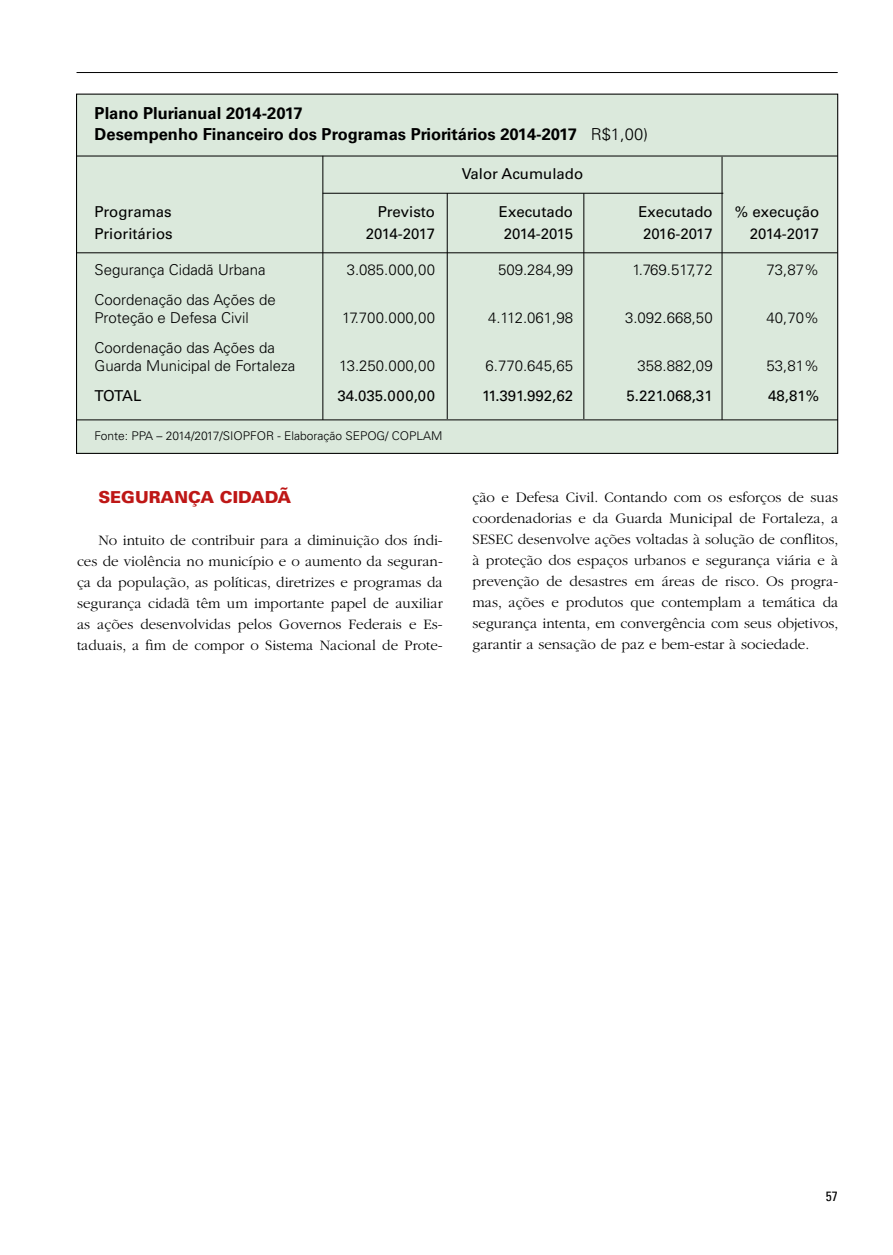
<style>
.page{position:relative;width:893px;height:1255px;background:#fff}
.page>*{position:absolute;margin:0;border:0;box-sizing:border-box;transform-origin:0 0}
.t1{font:700 16.5px/21px "Univers LT Std";color:#000}
.t2{font:900 16.5px "Univers LT Std";color:#be1716}
.t3{font:300 15px/21px "ITC Garamond Std";color:#000;text-align:justify}
.t4{font:300 15px/18px "Univers LT Std";color:#000}
.t5{font:15px "Univers LT Std";color:#000}
.t6{font:15px "Univers LT Std";letter-spacing:-.025em;color:#000}
.t7{font:300 15px "Univers LT Std";letter-spacing:.02em;color:#000}
.t8{font:15px "Univers LT Std";letter-spacing:.02em;color:#000}
.t9{font:condensed 13.5px "Univers LT Std";color:#000}
.t10{font:300 12px "Univers LT Std";color:#000}
.s1{font-weight:300}
</style>
<div class="page">
<hr style="left:77px;top:72px;width:761px;height:1px;background:#000">
<div style="left:77px;top:94px;width:761px;height:359px;background:#dbe9dc"></div>
<hr style="left:77px;top:252px;width:761px;height:1px;background:#000">
<hr style="left:323px;top:193px;width:400px;height:1px;background:#000">
<hr style="left:323px;top:156px;width:1px;height:264px;background:#000">
<hr style="left:447px;top:193px;width:1px;height:226px;background:#000">
<hr style="left:584px;top:193px;width:1px;height:226px;background:#000">
<hr style="left:722px;top:157px;width:1px;height:263px;background:#000">
<hr style="left:77px;top:156px;width:761px;height:1px;background:#000">
<hr style="left:77px;top:419px;width:761px;height:1px;background:#000">
<p class="t1" style="left:95px;top:103px;width:555px">Plano Plurianual 2014-2017<br>Desempenho Financeiro dos Programas Prioritários 2014-2017 <span class="s1">R$1,00)</span></p>
<p class="t5" style="left:462px;top:165px;width:123px">Valor Acumulado</p>
<p class="t5" style="left:95px;top:202px;width:79px">Programas</p>
<p class="t5" style="left:378px;top:202px;width:59px">Previsto</p>
<p class="t5" style="left:499px;top:202px;width:76px">Executado</p>
<p class="t5" style="left:638px;top:202px;width:76px">Executado</p>
<p class="t5" style="left:735px;top:202px;width:86px">% execução</p>
<p class="t5" style="left:95px;top:225px;width:80px">Prioritários</p>
<p class="t6" style="left:366px;top:225px;width:71px">2014-2017</p>
<p class="t6" style="left:504px;top:225px;width:71px">2014-2015</p>
<p class="t5" style="left:643px;top:225px;width:71px">2016-2017</p>
<p class="t6" style="left:750px;top:225px;width:71px">2014-2017</p>
<p class="t4" style="left:95px;top:261px;width:172px">Segurança Cidadã Urbana</p>
<p class="t4" style="left:347px;top:261px;width:90px">3.085.000,00</p>
<p class="t4" style="left:498px;top:261px;width:77px">509.284,99</p>
<p class="t4" style="left:632px;top:261px;width:82px">1.769.517,72</p>
<p class="t4" style="left:767px;top:261px;width:54px">73,87%</p>
<p class="t4" style="left:95px;top:291px;width:183px">Coordenação das Ações de<br>Proteção e Defesa Civil</p>
<p class="t7" style="left:342px;top:309px;width:94px">17.700.000,00</p>
<p class="t4" style="left:488px;top:309px;width:87px">4.112.061,98</p>
<p class="t4" style="left:625px;top:309px;width:89px">3.092.668,50</p>
<p class="t4" style="left:767px;top:309px;width:54px">40,70%</p>
<p class="t4" style="left:95px;top:339px;width:202px">Coordenação das Ações da<br>Guarda Municipal de Fortaleza</p>
<p class="t4" style="left:339px;top:357px;width:98px">13.250.000,00</p>
<p class="t4" style="left:486px;top:357px;width:89px">6.770.645,65</p>
<p class="t4" style="left:638px;top:357px;width:77px">358.882,09</p>
<p class="t4" style="left:767px;top:357px;width:54px">53,81%</p>
<p class="t5" style="left:95px;top:387px;width:48px">TOTAL</p>
<p class="t8" style="left:337px;top:387px;width:99px">34.035.000,00</p>
<p class="t5" style="left:482px;top:387px;width:92px">11.391.992,62</p>
<p class="t5" style="left:627px;top:387px;width:88px">5.221.068,31</p>
<p class="t5" style="left:768px;top:387px;width:52px">48,81%</p>
<p class="t10" style="left:95px;top:429px;width:349px">Fonte: PPA – 2014/2017/SIOPFOR - Elaboração SEPOG/ COPLAM</p>
<p class="t2" style="left:98px;top:487px;width:195px">SEGURANÇA CIDADÃ</p>
<p class="t3" style="left:77px;top:530px;width:367px;text-indent:21px">No intuito de contribuir para a diminuição dos índi&shy;ces de violência no município e o aumento da seguran&shy;ça da população, as políticas, diretrizes e programas da segurança cidadã têm um importante papel de auxiliar as ações desenvolvidas pelos Governos Federais e Es&shy;taduais, a fim de compor o Sistema Nacional de Prote-</p>
<p class="t3" style="left:472px;top:487px;width:367px">ção e Defesa Civil. Contando com os esforços de suas coordenadorias e da Guarda Municipal de Fortaleza, a SESEC desenvolve ações voltadas à solução de conflitos, à proteção dos espaços urbanos e segurança viária e à prevenção de desastres em áreas de risco. Os progra&shy;mas, ações e produtos que contemplam a temática da segurança intenta, em convergência com seus objetivos, garantir a sensação de paz e bem-estar à sociedade.</p>
<p class="t9" style="left:826px;top:1187px;width:13px">57</p>
</div>
